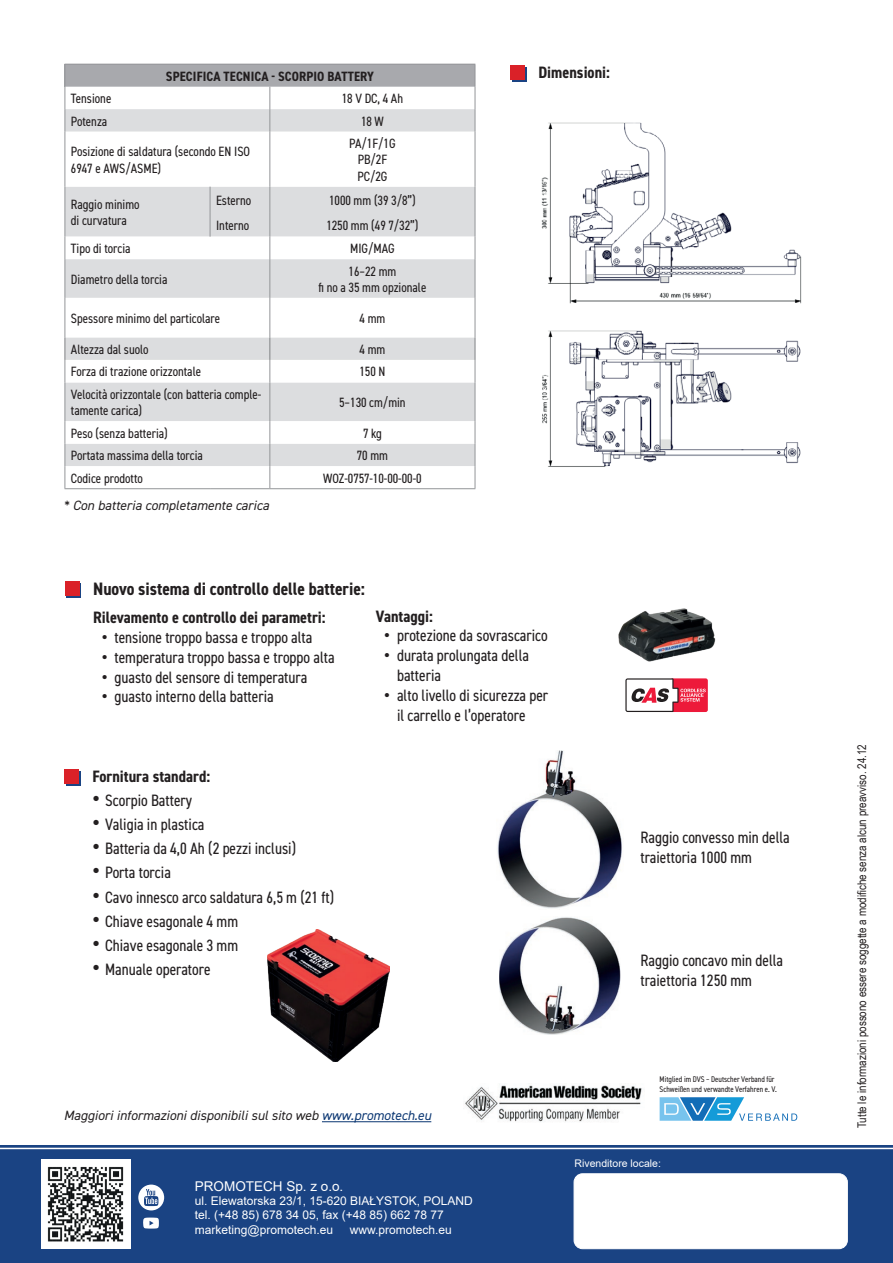
<style>
.page{position:relative;width:893px;height:1263px;background:#fff}
.page>*{position:absolute;margin:0;border:0;box-sizing:border-box;transform-origin:0 0}
._1_opis_maszyny_wypunkt{font:700 condensed 18px "DIN2014";color:#231f20}
.tekst_ulotka_promotech{font:condensed 16.5px/19.8px "DIN2014";color:#231f20}
._1_opis_maszyny_wypunkt-2{font:700 condensed 16.5px "DIN2014";color:#231f20}
.tekst_wozki{font:700 condensed 16.5px "DIN2014";color:#231f20}
.w_tabelce_tresc{font:condensed 13.5px/16.2px "DIN2014";color:#231f20}
.tekst_wozki-2{font:italic 13.5px "DIN2014";color:#231f20}
.t1{font:700 condensed 13.5px "DIN2014";letter-spacing:.01em;color:#231f20}
.t2{font:13.5px "Arial";color:#fff}
.t3{font:12px "Arial";color:#fff}
.t4{font:12px "Arial Narrow";color:#231f20}
.t5{font:10.5px "Arial";color:#fff}
.opis_zdjec{font:condensed 8.25px/9.9px "DIN2014";color:#231f20}
.s1{font-family:"Arial";font-stretch:normal}
.s2{font-family:"Arial";font-stretch:normal;font-size:21px}
.s3{color:#0a3672}
</style>
<div class="page">
<hr style="left:322px;top:1121px;width:109px;height:1px;background:#0a3672">
<svg style="left:66px;top:259px;width:409px;height:229px;fill:#dcdddf"></svg>
<hr style="left:65px;top:64px;width:145px;height:1px;background:#939598">
<hr style="left:210px;top:64px;width:60px;height:1px;background:#939598">
<hr style="left:270px;top:64px;width:205px;height:1px;background:#939598">
<svg style="left:65px;top:65px;width:411px;height:194px"></svg>
<hr style="left:65px;top:259px;width:1px;height:39px;background:#939598">
<hr style="left:269px;top:259px;width:1px;height:39px;background:#939598">
<hr style="left:475px;top:259px;width:1px;height:39px;background:#939598">
<hr style="left:65px;top:298px;width:1px;height:39px;background:#939598">
<hr style="left:269px;top:298px;width:1px;height:39px;background:#939598">
<hr style="left:475px;top:298px;width:1px;height:39px;background:#939598">
<svg style="left:65px;top:337px;width:1px;height:45px"></svg>
<svg style="left:269px;top:337px;width:1px;height:45px"></svg>
<svg style="left:475px;top:337px;width:1px;height:45px"></svg>
<hr style="left:65px;top:382px;width:1px;height:39px;background:#939598">
<hr style="left:269px;top:382px;width:1px;height:39px;background:#939598">
<hr style="left:475px;top:382px;width:1px;height:39px;background:#939598">
<svg style="left:65px;top:421px;width:1px;height:67px"></svg>
<svg style="left:269px;top:421px;width:1px;height:67px"></svg>
<svg style="left:475px;top:421px;width:1px;height:67px"></svg>
<hr style="left:65px;top:488px;width:145px;height:1px;background:#939598">
<hr style="left:210px;top:488px;width:60px;height:1px;background:#939598">
<hr style="left:270px;top:488px;width:205px;height:1px;background:#939598">
<img style="left:465px;top:1084px;width:177px;height:38px">
<svg style="left:660px;top:1097px;width:137px;height:24px"></svg>
<div style="left:0;top:1145px;width:893px;height:118px;background:#1a4383"></div>
<img style="left:41px;top:1159px;width:89px;height:90px">
<div style="left:574px;top:1174px;width:273px;height:75px;background:#fff;border-radius:9px"></div>
<div style="left:574px;top:1173px;width:273px;height:76px;border:1px solid #fff;border-radius:9px"></div>
<svg style="left:138px;top:1184px;width:26px;height:26px"></svg>
<svg style="left:143px;top:1217px;width:16px;height:11px"></svg>
<hr style="left:0;top:1148px;width:893px;height:1px;background:#fff">
<div style="left:66px;top:771px;width:14px;height:15px;background:#1a4383"></div>
<div style="left:64px;top:769px;width:15px;height:15px;background:#da2128"></div>
<div style="left:512px;top:67px;width:14px;height:14px;background:#1a4383"></div>
<div style="left:510px;top:65px;width:15px;height:15px;background:#da2128"></div>
<svg style="left:625px;top:678px;width:83px;height:34px"></svg>
<img style="left:618px;top:608px;width:98px;height:54px">
<img style="left:541px;top:122px;width:261px;height:345px">
<img style="left:497px;top:751px;width:125px;height:158px">
<img style="left:499px;top:917px;width:121px;height:117px">
<img style="left:267px;top:929px;width:122px;height:133px">
<svg style="left:67px;top:583px;width:14px;height:15px"></svg>
<div style="left:65px;top:581px;width:14px;height:15px;background:#da2128"></div>
<p class="t1" style="left:166px;top:67px;width:210px">SPECIFICA TECNICA - SCORPIO BATTERY</p>
<p class="w_tabelce_tresc" style="left:71px;top:90px;width:42px">Tensione</p>
<p class="w_tabelce_tresc" style="left:342px;top:90px;width:63px">18 V DC, 4 Ah</p>
<p class="w_tabelce_tresc" style="left:71px;top:112px;width:38px">Potenza</p>
<p class="w_tabelce_tresc" style="left:361px;top:112px;width:24px">18 W</p>
<p class="w_tabelce_tresc" style="left:71px;top:143px;width:181px">Posizione di saldatura (secondo EN ISO<br>6947 e AWS/ASME)</p>
<p class="w_tabelce_tresc" style="left:349px;top:135px;width:48px;text-align:center">PA/1F/1G<br>PB/2F<br>PC/2G</p>
<p class="w_tabelce_tresc" style="left:71px;top:195px;width:70px">Raggio minimo di curvatura</p>
<p class="w_tabelce_tresc" style="left:216px;top:192px;width:37px">Esterno</p>
<p class="w_tabelce_tresc" style="left:329px;top:192px;width:88px">1000 mm (39 3/8”)</p>
<p class="w_tabelce_tresc" style="left:216px;top:217px;width:35px">Interno</p>
<p class="w_tabelce_tresc" style="left:326px;top:217px;width:94px">1250 mm (49 7/32”)</p>
<p class="w_tabelce_tresc" style="left:71px;top:240px;width:61px">Tipo di torcia</p>
<p class="w_tabelce_tresc" style="left:350px;top:240px;width:46px">MIG/MAG</p>
<p class="w_tabelce_tresc" style="left:71px;top:270px;width:98px">Diametro della torcia</p>
<p class="w_tabelce_tresc" style="left:318px;top:262px;width:109px;text-align:center">16–22 mm<br>fi no a 35 mm opzionale</p>
<p class="w_tabelce_tresc" style="left:71px;top:310px;width:151px">Spessore minimo del particolare</p>
<p class="w_tabelce_tresc" style="left:360px;top:310px;width:27px">4 mm</p>
<p class="w_tabelce_tresc" style="left:71px;top:341px;width:79px">Altezza dal suolo</p>
<p class="w_tabelce_tresc" style="left:360px;top:341px;width:27px">4 mm</p>
<p class="w_tabelce_tresc" style="left:71px;top:363px;width:132px">Forza di trazione orizzontale</p>
<p class="w_tabelce_tresc" style="left:359px;top:363px;width:28px">150 N</p>
<p class="w_tabelce_tresc" style="left:71px;top:386px;width:192px">Velocità orizzontale (con batteria comple&shy;tamente carica)</p>
<p class="w_tabelce_tresc" style="left:339px;top:394px;width:68px">5–130 cm/min</p>
<p class="w_tabelce_tresc" style="left:71px;top:424px;width:98px">Peso (senza batteria)</p>
<p class="w_tabelce_tresc" style="left:363px;top:424px;width:20px">7 kg</p>
<p class="w_tabelce_tresc" style="left:71px;top:447px;width:134px">Portata massima della torcia</p>
<p class="w_tabelce_tresc" style="left:357px;top:447px;width:33px">70 mm</p>
<p class="w_tabelce_tresc" style="left:71px;top:469px;width:74px">Codice prodotto</p>
<p class="w_tabelce_tresc" style="left:323px;top:469px;width:100px">WOZ-0757-10-00-00-0</p>
<p class="tekst_wozki-2" style="left:64px;top:497px;width:207px">* Con batteria completamente carica</p>
<p class="tekst_wozki" style="left:538px;top:61px;width:73px">Dimensioni:</p>
<p class="_1_opis_maszyny_wypunkt" style="left:93px;top:577px;width:273px">Nuovo sistema di controllo delle batterie:</p>
<p class="_1_opis_maszyny_wypunkt-2" style="left:93px;top:606px;width:234px">Rilevamento e controllo dei parametri:</p>
<p class="tekst_ulotka_promotech" style="left:102px;top:627px;width:212px"><span class="s1">•</span> tensione troppo bassa e troppo alta</p>
<p class="tekst_ulotka_promotech" style="left:102px;top:646px;width:235px"><span class="s1">•</span> temperatura troppo bassa e troppo alta</p>
<p class="tekst_ulotka_promotech" style="left:102px;top:666px;width:207px"><span class="s1">•</span> guasto del sensore di temperatura</p>
<p class="tekst_ulotka_promotech" style="left:102px;top:686px;width:174px"><span class="s1">•</span> guasto interno della batteria</p>
<p class="_1_opis_maszyny_wypunkt-2" style="left:376px;top:605px;width:59px">Vantaggi:</p>
<p class="tekst_ulotka_promotech" style="left:384px;top:625px;width:165px"><span class="s1">•</span> protezione da sovrascarico</p>
<p class="tekst_ulotka_promotech" style="left:397px;top:645px;width:133px;text-indent:-13px"><span class="s1">•</span> durata prolungata della batteria</p>
<p class="tekst_ulotka_promotech" style="left:397px;top:685px;width:153px;text-indent:-13px"><span class="s1">•</span> alto livello di sicurezza per il carrello e l’operatore</p>
<p class="tekst_wozki" style="left:92px;top:766px;width:119px">Fornitura standard:</p>
<p class="tekst_ulotka_promotech" style="left:92px;top:790px;width:101px"><span class="s2">•</span> Scorpio Battery</p>
<p class="tekst_ulotka_promotech" style="left:92px;top:814px;width:113px"><span class="s2">•</span> Valigia in plastica</p>
<p class="tekst_ulotka_promotech" style="left:92px;top:838px;width:205px"><span class="s2">•</span> Batteria da 4,0 Ah (2 pezzi inclusi)</p>
<p class="tekst_ulotka_promotech" style="left:92px;top:862px;width:80px"><span class="s2">•</span> Porta torcia</p>
<p class="tekst_ulotka_promotech" style="left:92px;top:886px;width:243px"><span class="s2">•</span> Cavo innesco arco saldatura 6,5 m (21 ft)</p>
<p class="tekst_ulotka_promotech" style="left:92px;top:910px;width:147px"><span class="s2">•</span> Chiave esagonale 4 mm</p>
<p class="tekst_ulotka_promotech" style="left:92px;top:934px;width:147px"><span class="s2">•</span> Chiave esagonale 3 mm</p>
<p class="tekst_ulotka_promotech" style="left:92px;top:958px;width:120px"><span class="s2">•</span> Manuale operatore</p>
<p class="tekst_ulotka_promotech" style="left:640px;top:827px;width:151px">Raggio convesso min della traiettoria 1000 mm</p>
<p class="tekst_ulotka_promotech" style="left:640px;top:950px;width:144px">Raggio concavo min della traiettoria 1250 mm</p>
<p class="tekst_wozki-2" style="left:64px;top:1107px;width:369px">Maggiori informazioni disponibili sul sito web <span class="s3">www.promotech.eu</span></p>
<p class="t2" style="left:195px;top:1176px;width:150px">PROMOTECH Sp. z o.o.</p>
<p class="t3" style="left:195px;top:1192px;width:279px">ul. Elewatorska 23/1, 15-620 BIAŁYSTOK, POLAND</p>
<p class="t3" style="left:195px;top:1207px;width:250px">tel. (+48 85) 678 34 05, fax (+48 85) 662 78 77</p>
<p class="t3" style="left:195px;top:1221px;width:140px">marketing@promotech.eu</p>
<p class="t3" style="left:350px;top:1221px;width:104px">www.promotech.eu</p>
<p class="opis_zdjec" style="left:660px;top:1073px;width:119px">Mitglied im DVS – Deutscher Verband für<br>Schweißen und verwandte Verfahren e. V.</p>
<p class="t5" style="left:575px;top:1156px;width:88px">Rivenditore locale:</p>
<p class="t4" style="left:853px;top:1128px;width:386px;rotate:-90deg">Tutte le informazioni possono essere soggette a modifiche senza alcun preavviso. 24.12</p>
</div>
